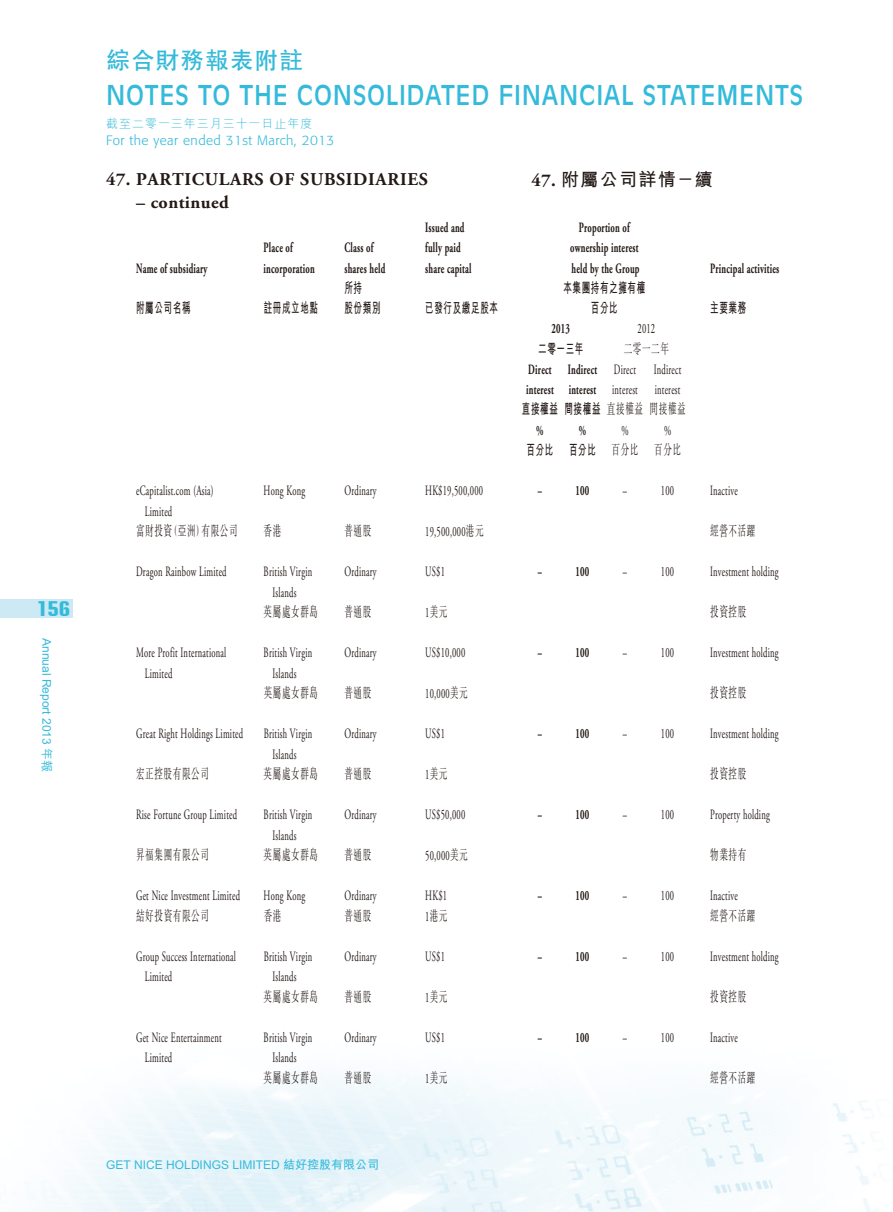
<style>
.page{position:relative;width:893px;height:1212px;background:#fff}
.page>*{position:absolute;margin:0;border:0;box-sizing:border-box;transform-origin:0 0}
.t1{font:27px "Antique Olive Std";letter-spacing:.03em;color:#34badb;scale:.92 1}
.t2{font:700 24px "C Hei 2 HK";letter-spacing:.03em;color:#34badb}
.t3{font:700 21px "Briem Akademi Std";color:#34badb}
.t4{font:700 18px "Adobe Garamond Pro";letter-spacing:.04em;color:#231916}
.t5{font:700 18px "M Hei HK";letter-spacing:.075em;color:#231916}
.t6{font:14.25px "Adobe Garamond Pro";letter-spacing:.025em;color:#231916;scale:.6 1}
.t7{font:700 14.25px/20.2px "Adobe Garamond Pro";letter-spacing:.025em;color:#231916;scale:.6 1}
.t8{font:300 14.25px "M Sung HK";letter-spacing:.075em;color:#231916;scale:.6 1}
.t9{font:700 14.25px "M Hei HK";letter-spacing:.075em;color:#231916;scale:.6 1}
.t10{font:300 13.5px "Formata";letter-spacing:.03em;color:#34badb}
.t11{font:700 12px "M Hei HK";color:#34badb}
.t12{font:500 12px "M Hei HK";color:#34badb}
.t13{font:300 12px "M Hei HK";letter-spacing:.08em;color:#34badb}
.s1{font-weight:400}
.s2{font-family:"M Sung HK";font-weight:300}
.s3{font-family:"Adobe Garamond Pro";font-weight:400}
.s4{font-family:"Adobe Garamond Pro"}
</style>
<div class="page">
<img style="left:42px;top:1076px;width:840px;height:136px">
<div style="left:0;top:600px;width:72px;height:18px;background:#cce9f4"></div>
<h3 class="t3" style="left:36px;top:597px;width:36px">156</h3>
<p class="t12" style="left:56px;top:638px;width:136px;rotate:90deg">Annual Report 2013 年報</p>
<h2 class="t2" style="left:106px;top:43px;width:198px">綜合財務報表附註</h2>
<h1 class="t1" style="left:106px;top:79px;width:759px">NOTES TO THE CONSOLIDATED FINANCIAL STATEMENTS</h1>
<p class="t13" style="left:106px;top:115px;width:208px">截至二零一三年三月三十一日止年度</p>
<p class="t10" style="left:106px;top:132px;width:230px">For the year ended 31st March, 2013</p>
<p class="t4" style="left:106px;top:169px;width:323px">47. PARTICULARS OF SUBSIDIARIES</p>
<p class="t4" style="left:136px;top:191px;width:94px">– continued</p>
<p class="t7" style="left:425px;top:218px;width:67px">Issued and</p>
<p class="t7" style="left:579px;top:218px;width:87px">Proportion of</p>
<p class="t7" style="left:264px;top:238px;width:50px">Place of</p>
<p class="t7" style="left:344px;top:238px;width:50px">Class of</p>
<p class="t7" style="left:425px;top:238px;width:61px">fully paid</p>
<p class="t7" style="left:570px;top:238px;width:115px">ownership interest</p>
<p class="t7" style="left:136px;top:258px;width:121px">Name of subsidiary</p>
<p class="t7" style="left:264px;top:258px;width:87px">incorporation</p>
<p class="t7" style="left:344px;top:258px;width:70px">shares held</p>
<p class="t7" style="left:425px;top:258px;width:79px">share capital</p>
<p class="t7" style="left:571px;top:258px;width:115px">held by the Group</p>
<p class="t7" style="left:710px;top:258px;width:117px">Principal activities</p>
<p class="t9" style="left:344px;top:277px;width:31px">所持</p>
<p class="t9" style="left:563px;top:277px;width:138px">本集團持有之擁有權</p>
<p class="t9" style="left:136px;top:297px;width:92px">附屬公司名稱</p>
<p class="t9" style="left:264px;top:297px;width:92px">註冊成立地點</p>
<p class="t9" style="left:344px;top:297px;width:62px">股份類別</p>
<p class="t9" style="left:425px;top:297px;width:123px">已發行及繳足股本</p>
<p class="t9" style="left:591px;top:297px;width:46px">百分比</p>
<p class="t9" style="left:710px;top:297px;width:62px">主要業務</p>
<p class="t7" style="left:552px;top:319px;width:32px">2013</p>
<p class="t6" style="left:637px;top:320px;width:31px">2012</p>
<p class="t9" style="left:538px;top:338px;width:77px">二零一三年</p>
<p class="t8" style="left:624px;top:338px;width:77px">二零一二年</p>
<p class="t7" style="left:526px;top:359px;width:260px">Direct Indirect <span class="s1">Direct Indirect </span>interest interest <span class="s1">interest interest</span></p>
<p class="t9" style="left:522px;top:399px;width:274px">直接權益 間接權益 <span class="s2">直接權益 間接權益</span></p>
<p class="t7" style="left:536px;top:420px;width:14px">%</p>
<p class="t7" style="left:579px;top:420px;width:14px">%</p>
<p class="t6" style="left:621px;top:421px;width:14px">%</p>
<p class="t6" style="left:664px;top:421px;width:14px">%</p>
<p class="t9" style="left:527px;top:439px;width:259px">百分比 百分比 <span class="s2">百分比 百分比</span></p>
<p class="t6" style="left:136px;top:482px;width:131px">eCapitalist.com (Asia)</p>
<p class="t6" style="left:264px;top:482px;width:71px">Hong Kong</p>
<p class="t6" style="left:344px;top:482px;width:55px">Ordinary</p>
<p class="t6" style="left:425px;top:482px;width:98px">HK$19,500,000</p>
<p class="t7" style="left:538px;top:481px;width:87px">– 100</p>
<p class="t6" style="left:623px;top:482px;width:87px">– 100</p>
<p class="t6" style="left:710px;top:482px;width:48px">Inactive</p>
<p class="t6" style="left:145px;top:502px;width:47px">Limited</p>
<p class="t8" style="left:136px;top:521px;width:171px">富財投資（亞洲）有限公司</p>
<p class="t8" style="left:264px;top:521px;width:31px">香港</p>
<p class="t8" style="left:344px;top:521px;width:46px">普通股</p>
<p class="t6" style="left:425px;top:523px;width:99px">19,500,000<span class="s2">港元</span></p>
<p class="t8" style="left:710px;top:521px;width:77px">經營不活躍</p>
<p class="t6" style="left:136px;top:563px;width:152px">Dragon Rainbow Limited</p>
<p class="t6" style="left:264px;top:563px;width:83px">British Virgin</p>
<p class="t6" style="left:344px;top:563px;width:55px">Ordinary</p>
<p class="t6" style="left:425px;top:563px;width:34px">US$1</p>
<p class="t7" style="left:538px;top:562px;width:87px">– 100</p>
<p class="t6" style="left:623px;top:563px;width:87px">– 100</p>
<p class="t6" style="left:710px;top:563px;width:116px">Investment holding</p>
<p class="t6" style="left:272px;top:583px;width:42px">Islands</p>
<p class="t8" style="left:264px;top:602px;width:92px">英屬處女群島</p>
<p class="t8" style="left:344px;top:602px;width:46px">普通股</p>
<p class="t8" style="left:425px;top:602px;width:39px"><span class="s3">1</span>美元</p>
<p class="t8" style="left:710px;top:602px;width:62px">投資控股</p>
<p class="t6" style="left:136px;top:644px;width:152px">More Profit International</p>
<p class="t6" style="left:264px;top:644px;width:83px">British Virgin</p>
<p class="t6" style="left:344px;top:644px;width:55px">Ordinary</p>
<p class="t6" style="left:425px;top:644px;width:68px">US$10,000</p>
<p class="t7" style="left:538px;top:643px;width:87px">– 100</p>
<p class="t6" style="left:623px;top:644px;width:87px">– 100</p>
<p class="t6" style="left:710px;top:644px;width:116px">Investment holding</p>
<p class="t6" style="left:145px;top:664px;width:47px">Limited</p>
<p class="t6" style="left:272px;top:664px;width:42px">Islands</p>
<p class="t8" style="left:264px;top:683px;width:92px">英屬處女群島</p>
<p class="t8" style="left:344px;top:683px;width:46px">普通股</p>
<p class="t6" style="left:425px;top:685px;width:72px">10,000<span class="s2">美元</span></p>
<p class="t8" style="left:710px;top:683px;width:62px">投資控股</p>
<p class="t6" style="left:136px;top:725px;width:180px">Great Right Holdings Limited</p>
<p class="t6" style="left:264px;top:725px;width:83px">British Virgin</p>
<p class="t6" style="left:344px;top:725px;width:55px">Ordinary</p>
<p class="t6" style="left:425px;top:725px;width:34px">US$1</p>
<p class="t7" style="left:538px;top:724px;width:87px">– 100</p>
<p class="t6" style="left:623px;top:725px;width:87px">– 100</p>
<p class="t6" style="left:710px;top:725px;width:116px">Investment holding</p>
<p class="t6" style="left:272px;top:745px;width:42px">Islands</p>
<p class="t8" style="left:136px;top:764px;width:123px">宏正控股有限公司</p>
<p class="t8" style="left:264px;top:764px;width:92px">英屬處女群島</p>
<p class="t8" style="left:344px;top:764px;width:46px">普通股</p>
<p class="t8" style="left:425px;top:764px;width:39px"><span class="s3">1</span>美元</p>
<p class="t8" style="left:710px;top:764px;width:62px">投資控股</p>
<p class="t6" style="left:136px;top:806px;width:170px">Rise Fortune Group Limited</p>
<p class="t6" style="left:264px;top:806px;width:83px">British Virgin</p>
<p class="t6" style="left:344px;top:806px;width:55px">Ordinary</p>
<p class="t6" style="left:425px;top:806px;width:68px">US$50,000</p>
<p class="t7" style="left:538px;top:805px;width:87px">– 100</p>
<p class="t6" style="left:623px;top:806px;width:87px">– 100</p>
<p class="t6" style="left:710px;top:806px;width:101px">Property holding</p>
<p class="t6" style="left:272px;top:826px;width:42px">Islands</p>
<p class="t8" style="left:136px;top:845px;width:123px">昇福集團有限公司</p>
<p class="t8" style="left:264px;top:845px;width:92px">英屬處女群島</p>
<p class="t8" style="left:344px;top:845px;width:46px">普通股</p>
<p class="t6" style="left:425px;top:847px;width:72px">50,000<span class="s2">美元</span></p>
<p class="t8" style="left:710px;top:845px;width:62px">物業持有</p>
<p class="t6" style="left:136px;top:887px;width:175px">Get Nice Investment Limited</p>
<p class="t6" style="left:264px;top:887px;width:71px">Hong Kong</p>
<p class="t6" style="left:344px;top:887px;width:55px">Ordinary</p>
<p class="t6" style="left:425px;top:887px;width:38px">HK$1</p>
<p class="t7" style="left:538px;top:886px;width:87px">– 100</p>
<p class="t6" style="left:623px;top:887px;width:87px">– 100</p>
<p class="t6" style="left:710px;top:887px;width:48px">Inactive</p>
<p class="t8" style="left:136px;top:905px;width:123px">結好投資有限公司</p>
<p class="t8" style="left:264px;top:905px;width:31px">香港</p>
<p class="t8" style="left:344px;top:905px;width:46px">普通股</p>
<p class="t8" style="left:425px;top:905px;width:39px"><span class="s3">1</span>港元</p>
<p class="t8" style="left:710px;top:905px;width:77px">經營不活躍</p>
<p class="t6" style="left:136px;top:948px;width:168px">Group Success International</p>
<p class="t6" style="left:264px;top:948px;width:83px">British Virgin</p>
<p class="t6" style="left:344px;top:948px;width:55px">Ordinary</p>
<p class="t6" style="left:425px;top:948px;width:34px">US$1</p>
<p class="t7" style="left:538px;top:947px;width:87px">– 100</p>
<p class="t6" style="left:623px;top:948px;width:87px">– 100</p>
<p class="t6" style="left:710px;top:948px;width:116px">Investment holding</p>
<p class="t6" style="left:145px;top:968px;width:47px">Limited</p>
<p class="t6" style="left:272px;top:968px;width:42px">Islands</p>
<p class="t8" style="left:264px;top:986px;width:92px">英屬處女群島</p>
<p class="t8" style="left:344px;top:986px;width:46px">普通股</p>
<p class="t8" style="left:425px;top:986px;width:39px"><span class="s3">1</span>美元</p>
<p class="t8" style="left:710px;top:986px;width:62px">投資控股</p>
<p class="t6" style="left:136px;top:1029px;width:144px">Get Nice Entertainment</p>
<p class="t6" style="left:264px;top:1029px;width:83px">British Virgin</p>
<p class="t6" style="left:344px;top:1029px;width:55px">Ordinary</p>
<p class="t6" style="left:425px;top:1029px;width:34px">US$1</p>
<p class="t7" style="left:538px;top:1028px;width:87px">– 100</p>
<p class="t6" style="left:623px;top:1029px;width:87px">– 100</p>
<p class="t6" style="left:710px;top:1029px;width:48px">Inactive</p>
<p class="t6" style="left:145px;top:1049px;width:47px">Limited</p>
<p class="t6" style="left:272px;top:1049px;width:42px">Islands</p>
<p class="t8" style="left:264px;top:1067px;width:92px">英屬處女群島</p>
<p class="t8" style="left:344px;top:1067px;width:46px">普通股</p>
<p class="t8" style="left:425px;top:1067px;width:39px"><span class="s3">1</span>美元</p>
<p class="t8" style="left:710px;top:1067px;width:77px">經營不活躍</p>
<p class="t5" style="left:531px;top:166px;width:183px"><span class="s4">47.</span> 附屬公司詳情－續</p>
<p class="t11" style="left:106px;top:1155px;width:274px">GET NICE HOLDINGS LIMITED 結好控股有限公司</p>
</div>
